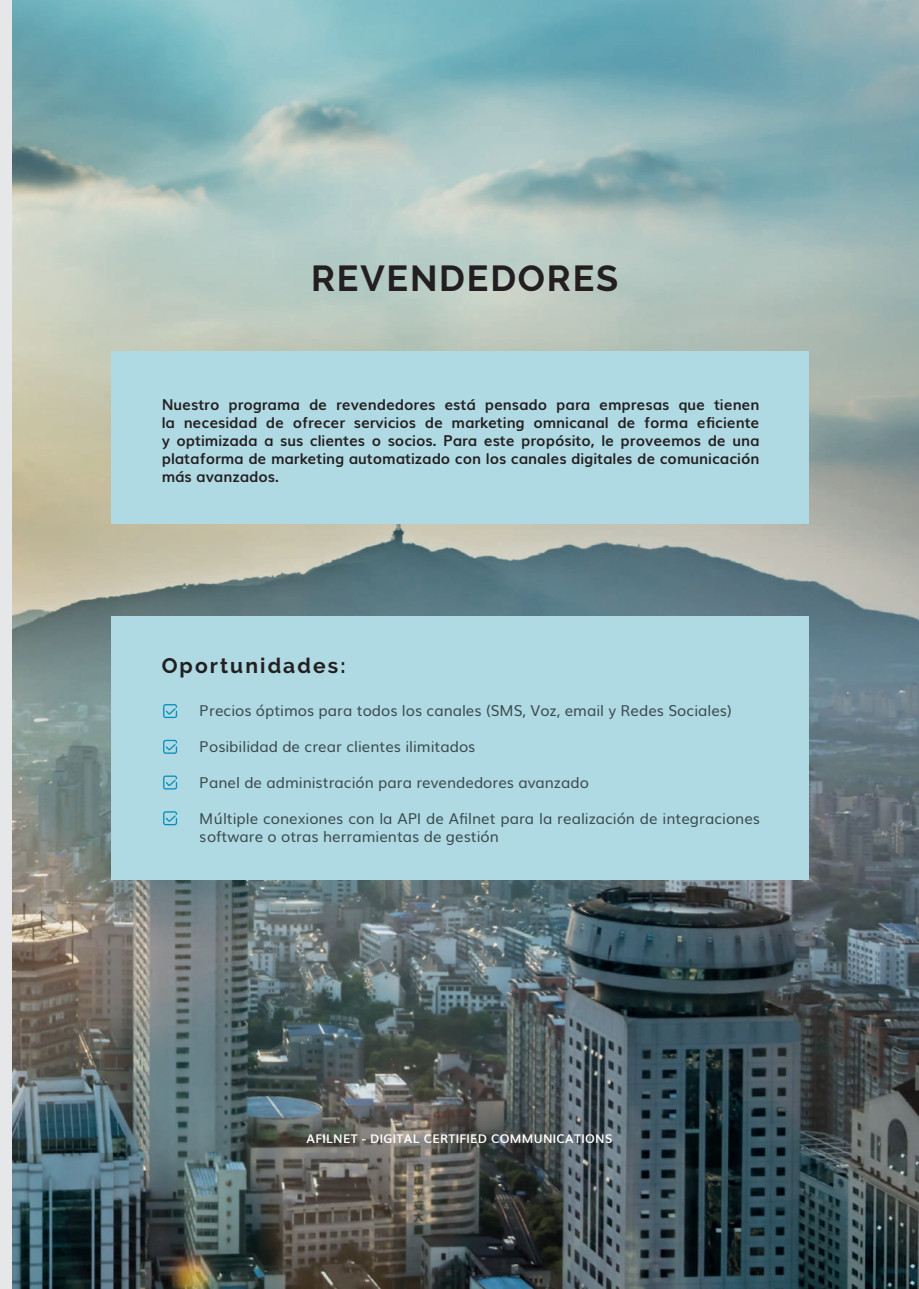
<style>
.page{position:relative;width:919px;height:1289px;background:#fff}
.page>*{position:absolute;margin:0;border:0;box-sizing:border-box;transform-origin:0 0}
.t1{font:700 36px "Raleway";letter-spacing:.05em;color:#231f20}
.t2{font:700 21px "Raleway";letter-spacing:.1em;color:#231f20}
.t3{font:700 15px/18px "Muli";color:#231f20;text-align:justify}
.t4{font:15px/18px "Muli";color:#57585a}
.t5{font:700 12px "Muli";letter-spacing:.025em;color:#fff}
</style>
<div class="page">
<div style="left:0;top:0;width:13px;height:1288px;background:#e6e7e9"></div>
<img style="left:13px;top:0;width:905px;height:1288px">
<div style="left:111px;top:617px;width:697px;height:262px;background:#b0dae3"></div>
<div style="left:111px;top:352px;width:697px;height:172px;background:#b0dae3"></div>
<svg style="left:163px;top:811px;width:14px;height:14px"></svg>
<svg style="left:163px;top:739px;width:14px;height:14px"></svg>
<svg style="left:163px;top:704px;width:14px;height:14px"></svg>
<svg style="left:163px;top:775px;width:14px;height:14px"></svg>
<h1 class="t1" style="left:311px;top:258px;width:308px">REVENDEDORES</h1>
<p class="t3" style="left:162px;top:394px;width:599px">Nuestro programa de revendedores está pensado para empresas que tienen la necesidad de ofrecer servicios de marketing omnicanal de forma eficiente y optimizada a sus clientes o socios. Para este propósito, le proveemos de una plataforma de marketing automatizado con los canales digitales de comunicación más avanzados.</p>
<h2 class="t2" style="left:162px;top:653px;width:185px">Oportunidades:</h2>
<p class="t4" style="left:200px;top:700px;width:533px">Precios óptimos para todos los canales (SMS, Voz, email y Redes Sociales)</p>
<p class="t4" style="left:200px;top:736px;width:277px">Posibilidad de crear clientes ilimitados</p>
<p class="t4" style="left:200px;top:772px;width:390px">Panel de administración para revendedores avanzado</p>
<p class="t4" style="left:200px;top:808px;width:561px">Múltiple conexiones con la API de Afilnet para la realización de integraciones software o otras herramientas de gestión</p>
<p class="t5" style="left:306px;top:1129px;width:307px">AFILNET - DIGITAL CERTIFIED COMMUNICATIONS</p>
</div>
